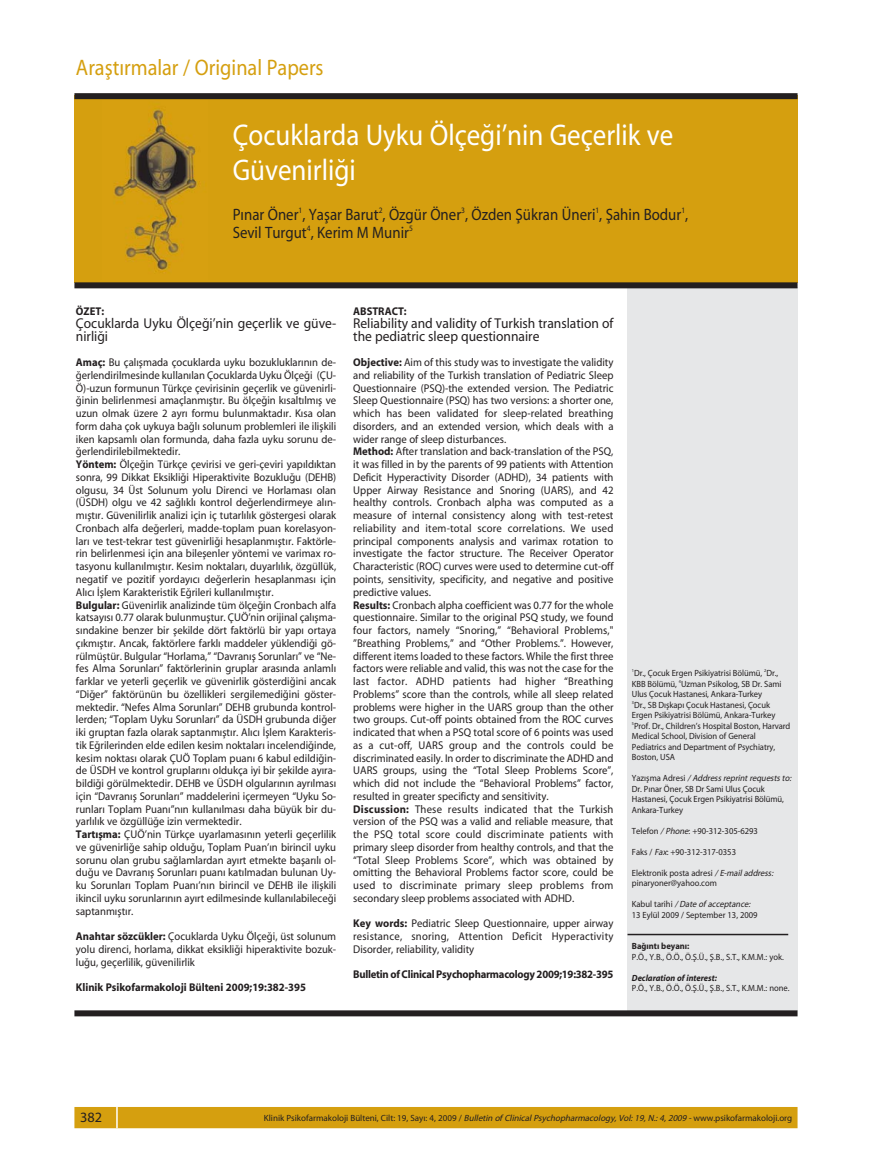
<style>
.page{position:relative;width:872px;height:1170px;background:#fff}
.page>*{position:absolute;margin:0;border:0;box-sizing:border-box;transform-origin:0 0}
.t1{font:30px/34.5px "Myriad Roman";color:#fff;scale:.9 1}
.t2{font:22.5px "Myriad Roman";color:#d59f0f;scale:.9 1}
.t3{font:16.5px/18px "Myriad Roman";color:#231f20;scale:.9 1}
.t4{font:14.25px/12.8px "Myriad Roman";color:#231f20;scale:.95 1}
.t5{font:14.25px "Myriad Roman";color:#231f20}
.t6{font:11.25px/12.8px "Myriad Roman";color:#231f20;scale:.95 1}
.t7{font:700 11.25px "Myriad";color:#231f20;scale:.95 1}
.t8{font:700 11.25px "Myriad";letter-spacing:-.02em;color:#231f20;scale:.95 1}
.t9{font:9px/10.5px "Myriad Roman";letter-spacing:-.005em;color:#231f20;scale:.95 1}
.t10{font:9px "Myriad Roman";letter-spacing:-.005em;color:#231f20}
.t11{font:italic 700 9px "Myriad";color:#231f20;scale:.95 1}
.t12{font:700 9px "Myriad";color:#231f20;scale:.95 1}
.s1{font-family:"Myriad";font-weight:700}
.s2{font-style:italic}
</style>
<div class="page">
<div style="left:75px;top:1107px;width:721px;height:20px;background:#d59f0f"></div>
<div style="left:74px;top:1106px;width:723px;height:22px;border:2px solid #d59f0f"></div>
<hr style="left:116px;top:1106px;width:2px;height:22px;background:#fff">
<div style="left:74px;top:95px;width:723px;height:188px;background:#d59f0f"></div>
<div style="left:627px;top:287px;width:170px;height:723px;background:#e6e7e8"></div>
<div style="left:74px;top:282px;width:723px;height:6px;background:#231f20"></div>
<div style="left:74px;top:1010px;width:723px;height:6px;background:#231f20"></div>
<div style="left:74px;top:93px;width:723px;height:6px;background:#231f20"></div>
<img style="left:113px;top:108px;width:84px;height:165px">
<hr style="left:627px;top:933px;width:161px;height:2px;background:#231f20">
<h2 class="t2" style="left:76px;top:59px;width:277px">Araflt›rmalar / Original Papers</h2>
<h1 class="t1" style="left:233px;top:120px;width:491px">Çocuklarda Uyku Ölçe¤i’nin Geçerlik ve<br>Güvenirli¤i</h1>
<h3 class="t3" style="left:233px;top:207px;width:507px">P›nar Öner<sup>1</sup>, Yaflar Barut<sup>2</sup>, Özgür Öner<sup>3</sup>, Özden fiükran Üneri<sup>1</sup>, fiahin Bodur<sup>1</sup>,<br>Sevil Turgut<sup>4</sup>, Kerim M Munir<sup>5</sup></h3>
<p class="t7" style="left:76px;top:307px;width:31px">ÖZET:</p>
<p class="t4" style="left:76px;top:318px;width:275px">Çocuklarda Uyku Ölçe¤i’nin geçerlik ve güve&shy;nirli¤i</p>
<p class="t6" style="left:76px;top:357px;width:275px"><span class="s1">Amaç:</span> Bu çal›flmada çocuklarda uyku bozukluklar›n›n de-¤erlendirilmesinde kullan›lan Çocuklarda Uyku Ölçe¤i (ÇU-Ö)-uzun formunun Türkçe çevirisinin geçerlik ve güvenirli-¤inin belirlenmesi amaçlanm›flt›r. Bu ölçe¤in k›salt›lm›fl ve uzun olmak üzere 2 ayr› formu bulunmaktad›r. K›sa olan form daha çok uykuya ba¤l› solunum problemleri ile iliflkili iken kapsaml› olan formunda, daha fazla uyku sorunu de-¤erlendirilebilmektedir.<br><span class="s1">Yöntem:</span> Ölçe¤in Türkçe çevirisi ve geri-çeviri yap›ld›ktan sonra, 99 Dikkat Eksikli¤i Hiperaktivite Bozuklu¤u (DEHB) olgusu, 34 Üst Solunum yolu Direnci ve Horlamas› olan (ÜSDH) olgu ve 42 sa¤l›kl› kontrol de¤erlendirmeye al›n&shy;m›flt›r. Güvenilirlik analizi için iç tutarl›l›k göstergesi olarak Cronbach alfa de¤erleri, madde-toplam puan korelasyon&shy;lar› ve test-tekrar test güvenirli¤i hesaplanm›flt›r. Faktörle&shy;rin belirlenmesi için ana bileflenler yöntemi ve varimax ro&shy;tasyonu kullan›lm›flt›r. Kesim noktalar›, duyarl›l›k, özgüllük, negatif ve pozitif yorday›c› de¤erlerin hesaplanmas› için Al›c› ‹fllem Karakteristik E¤rileri kullan›lm›flt›r.<br><span class="s1">Bulgular:</span> Güvenirlik analizinde tüm ölçe¤in Cronbach alfa katsay›s› 0.77 olarak bulunmufltur. ÇUÖ’nin orijinal çal›flma&shy;s›ndakine benzer bir flekilde dört faktörlü bir yap› ortaya ç›km›flt›r. Ancak, faktörlere farkl› maddeler yüklendi¤i gö&shy;rülmüfltür. Bulgular “Horlama,” “Davran›fl Sorunlar›” ve “Ne&shy;fes Alma Sorunlar›” faktörlerinin gruplar aras›nda anlaml› farklar ve yeterli geçerlik ve güvenirlik gösterdi¤ini ancak “Di¤er” faktörünün bu özellikleri sergilemedi¤ini göster&shy;mektedir. “Nefes Alma Sorunlar›” DEHB grubunda kontrol&shy;lerden; “Toplam Uyku Sorunlar›” da ÜSDH grubunda di¤er iki gruptan fazla olarak saptanm›flt›r. Al›c› ‹fllem Karakteris&shy;tik E¤rilerinden elde edilen kesim noktalar› incelendi¤inde, kesim noktas› olarak ÇUÖ Toplam puan› 6 kabul edildi¤in&shy;de ÜSDH ve kontrol gruplar›n› oldukça iyi bir flekilde ay›ra&shy;bildi¤i görülmektedir. DEHB ve ÜSDH olgular›n›n ayr›lmas› için “Davran›fl Sorunlar›” maddelerini içermeyen “Uyku So&shy;runlar› Toplam Puan›”n›n kullan›lmas› daha büyük bir du&shy;yarl›l›k ve özgüllü¤e izin vermektedir.<br><span class="s1">Tart›flma:</span> ÇUÖ’nin Türkçe uyarlamas›n›n yeterli geçerlilik ve güvenirli¤e sahip oldu¤u, Toplam Puan’›n birincil uyku sorunu olan grubu sa¤lamlardan ay›rt etmekte baflar›l› ol&shy;du¤u ve Davran›fl Sorunlar› puan› kat›lmadan bulunan Uy&shy;ku Sorunlar› Toplam Puan›’n›n birincil ve DEHB ile iliflkili ikincil uyku sorunlar›n›n ay›rt edilmesinde kullan›labilece¤i saptanm›flt›r.</p>
<p class="t6" style="left:76px;top:930px;width:275px;text-align:justify"><span class="s1">Anahtar sözcükler:</span> Çocuklarda Uyku Ölçe¤i, üst solunum yolu direnci, horlama, dikkat eksikli¤i hiperaktivite bozuk&shy;lu¤u, geçerlilik, güvenilirlik</p>
<p class="t7" style="left:76px;top:983px;width:244px">Klinik Psikofarmakoloji Bülteni 2009;19:382-395</p>
<p class="t7" style="left:353px;top:307px;width:58px">ABSTRACT:</p>
<p class="t4" style="left:353px;top:318px;width:275px">Reliability and validity of Turkish translation of the pediatric sleep questionnaire</p>
<p class="t6" style="left:353px;top:357px;width:275px"><span class="s1">Objective:</span> Aim of this study was to investigate the validity and reliability of the Turkish translation of Pediatric Sleep Questionnaire (PSQ)-the extended version. The Pediatric Sleep Questionnaire (PSQ) has two versions: a shorter one, which has been validated for sleep-related breathing disorders, and an extended version, which deals with a wider range of sleep disturbances.<br><span class="s1">Method:</span> After translation and back-translation of the PSQ, it was filled in by the parents of 99 patients with Attention Deficit Hyperactivity Disorder (ADHD), 34 patients with Upper Airway Resistance and Snoring (UARS), and 42 healthy controls. Cronbach alpha was computed as a measure of internal consistency along with test-retest reliability and item-total score correlations. We used principal components analysis and varimax rotation to investigate the factor structure. The Receiver Operator Characteristic (ROC) curves were used to determine cut-off points, sensitivity, specificity, and negative and positive predictive values.<br><span class="s1">Results:</span> Cronbach alpha coefficient was 0.77 for the whole questionnaire. Similar to the original PSQ study, we found four factors, namely “Snoring,” “Behavioral Problems," ”Breathing Problems,” and “Other Problems.”. However, different items loaded to these factors. While the first three factors were reliable and valid, this was not the case for the last factor. ADHD patients had higher “Breathing Problems” score than the controls, while all sleep related problems were higher in the UARS group than the other two groups. Cut-off points obtained from the ROC curves indicated that when a PSQ total score of 6 points was used as a cut-off, UARS group and the controls could be discriminated easily. In order to discriminate the ADHD and UARS groups, using the “Total Sleep Problems Score”, which did not include the “Behavioral Problems” factor, resulted in greater specificty and sensitivity.<br><span class="s1">Discussion:</span> These results indicated that the Turkish version of the PSQ was a valid and reliable measure, that the PSQ total score could discriminate patients with primary sleep disorder from healthy controls, and that the “Total Sleep Problems Score”, which was obtained by omitting the Behavioral Problems factor score, could be used to discriminate primary sleep problems from secondary sleep problems associated with ADHD.</p>
<p class="t6" style="left:353px;top:918px;width:275px;text-align:justify"><span class="s1">Key words:</span> Pediatric Sleep Questionnaire, upper airway resistance, snoring, Attention Deficit Hyperactivity Disorder, reliability, validity</p>
<p class="t8" style="left:353px;top:970px;width:275px">Bulletin of Clinical Psychopharmacology 2009;19:382-395</p>
<p class="t9" style="left:632px;top:668px;width:168px"><sup>1</sup>Dr., Çocuk Ergen Psikiyatrisi Bölümü, <sup>2</sup>Dr., KBB Bölümü, <sup>4</sup>Uzman Psikolog, SB Dr. Sami Ulus Çocuk Hastanesi, Ankara-Turkey<br><sup>3</sup>Dr., SB D›flkap› Çocuk Hastanesi, Çocuk Ergen Psikiyatrisi Bölümü, Ankara-Turkey <sup>5</sup>Prof. Dr., Children’s Hospital Boston, Harvard Medical School, Division of General Pediatrics and Department of Psychiatry, Boston, USA</p>
<p class="t9" style="left:632px;top:773px;width:171px">Y a z › fl m a A d r e s i <span class="s2">/ Address reprintrequests to:<br></span>Dr. P›nar Öner, SB Dr Sami Ulus Çocuk Hastanesi, Çocuk Ergen Psikiyatrisi Bölümü, Ankara-Turkey</p>
<p class="t9" style="left:632px;top:826px;width:134px">Telefon <span class="s2">/ Phone</span>: +90-312-305-6293</p>
<p class="t9" style="left:632px;top:847px;width:111px">Faks / <span class="s2">Fax</span>: +90-312-317-0353</p>
<p class="t9" style="left:632px;top:868px;width:152px">Elektronik posta adresi <span class="s2">/ E-mailaddress: </span>pinaryoner@yahoo.com</p>
<p class="t9" style="left:632px;top:899px;width:134px">K a b u l t a r i h i <span class="s2">/ Date of acceptance:<br></span>13 Eylül 2009 / September 13, 2009</p>
<p class="t12" style="left:632px;top:942px;width:62px">Ba¤›nt› beyan›:</p>
<p class="t9" style="left:632px;top:952px;width:161px">P.Ö., Y.B., Ö.Ö., Ö.fi.Ü., fi.B., S.T., K.M.M.: yok.</p>
<p class="t11" style="left:632px;top:974px;width:91px">Declaration of interest:</p>
<p class="t9" style="left:632px;top:983px;width:167px">P.Ö., Y.B., Ö.Ö., Ö.fi.Ü., fi.B., S.T., K.M.M.: none.</p>
<p class="t5" style="left:80px;top:1112px;width:23px">382</p>
<p class="t10" style="left:264px;top:1114px;width:530px">Klinik Psikofarmakoloji Bülteni, Cilt: 19, Say›: 4, 2009 / <span class="s2">Bulletin of ClinicalPsychopharmacology,Vol:19,N.:4,2009-</span>www.psikofarmakoloji.org</p>
</div>
